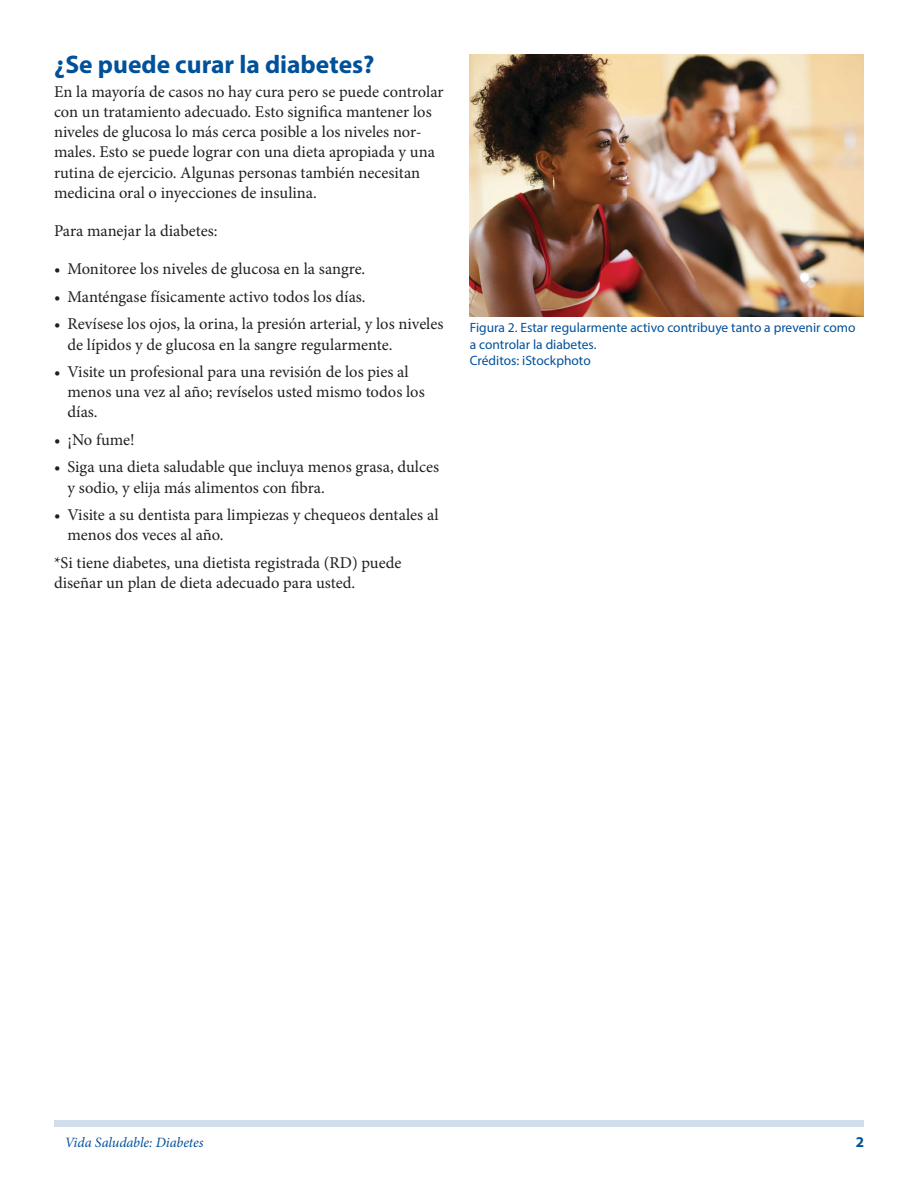
<style>
.page{position:relative;width:918px;height:1188px;background:#fff}
.page>*{position:absolute;margin:0;border:0;box-sizing:border-box;transform-origin:0 0}
.SectionHeading0{font:700 25.5px "Myriad Pro";color:#01519a}
.Paragraph{font:16.5px/20.2px "Minion Pro";color:#231f20}
.PageNumber{font:700 15px "Myriad Pro";color:#01519a}
.RunningTitleItalics{font:italic 14.25px "Minion Pro";letter-spacing:-.005em;color:#01519a}
.FigureCaption{font:13.5px/16.5px "Myriad Pro";color:#01519a}
</style>
<div class="page">
<div style="left:54px;top:1120px;width:810px;height:7px;background:#d0deeb"></div>
<img style="left:470px;top:54px;width:394px;height:263px">
<p class="SectionHeading0" style="left:54px;top:48px;width:322px">¿Se puede curar la diabetes?</p>
<p class="Paragraph" style="left:54px;top:81px;width:391px">En la mayoría de casos no hay cura pero se puede controlar con un tratamiento adecuado. Esto significa mantener los niveles de glucosa lo más cerca posible a los niveles nor&shy;males. Esto se puede lograr con una dieta apropiada y una rutina de ejercicio. Algunas personas también necesitan medicina oral o inyecciones de insulina.</p>
<p class="Paragraph" style="left:54px;top:221px;width:165px">Para manejar la diabetes:</p>
<p class="Paragraph" style="left:54px;top:259px;width:313px">• Monitoree los niveles de glucosa en la sangre.</p>
<p class="Paragraph" style="left:54px;top:287px;width:313px">• Manténgase físicamente activo todos los días.</p>
<p class="Paragraph" style="left:68px;top:314px;width:378px;text-indent:-14px">• Revísese los ojos, la orina, la presión arterial, y los niveles de lípidos y de glucosa en la sangre regularmente.</p>
<p class="Paragraph" style="left:68px;top:362px;width:359px;text-indent:-14px">• Visite un profesional para una revisión de los pies al menos una vez al año; revíselos usted mismo todos los días.</p>
<p class="Paragraph" style="left:54px;top:430px;width:82px">• ¡No fume!</p>
<p class="Paragraph" style="left:68px;top:457px;width:373px;text-indent:-14px">• Siga una dieta saludable que incluya menos grasa, dulces y sodio, y elija más alimentos con fibra.</p>
<p class="Paragraph" style="left:68px;top:505px;width:373px;text-indent:-14px">• Visite a su dentista para limpiezas y chequeos dentales al menos dos veces al año.</p>
<p class="Paragraph" style="left:54px;top:552px;width:349px">*Si tiene diabetes, una dietista registrada (RD) puede diseñar un plan de dieta adecuado para usted.</p>
<p class="FigureCaption" style="left:470px;top:319px;width:387px">Figura 2. Estar regularmente activo contribuye tanto a prevenir como a controlar la diabetes.</p>
<p class="FigureCaption" style="left:470px;top:352px;width:122px">Créditos: iStockphoto</p>
<p class="RunningTitleItalics" style="left:65px;top:1133px;width:140px">Vida Saludable: Diabetes</p>
<p class="PageNumber" style="left:856px;top:1133px;width:10px">2</p>
</div>
